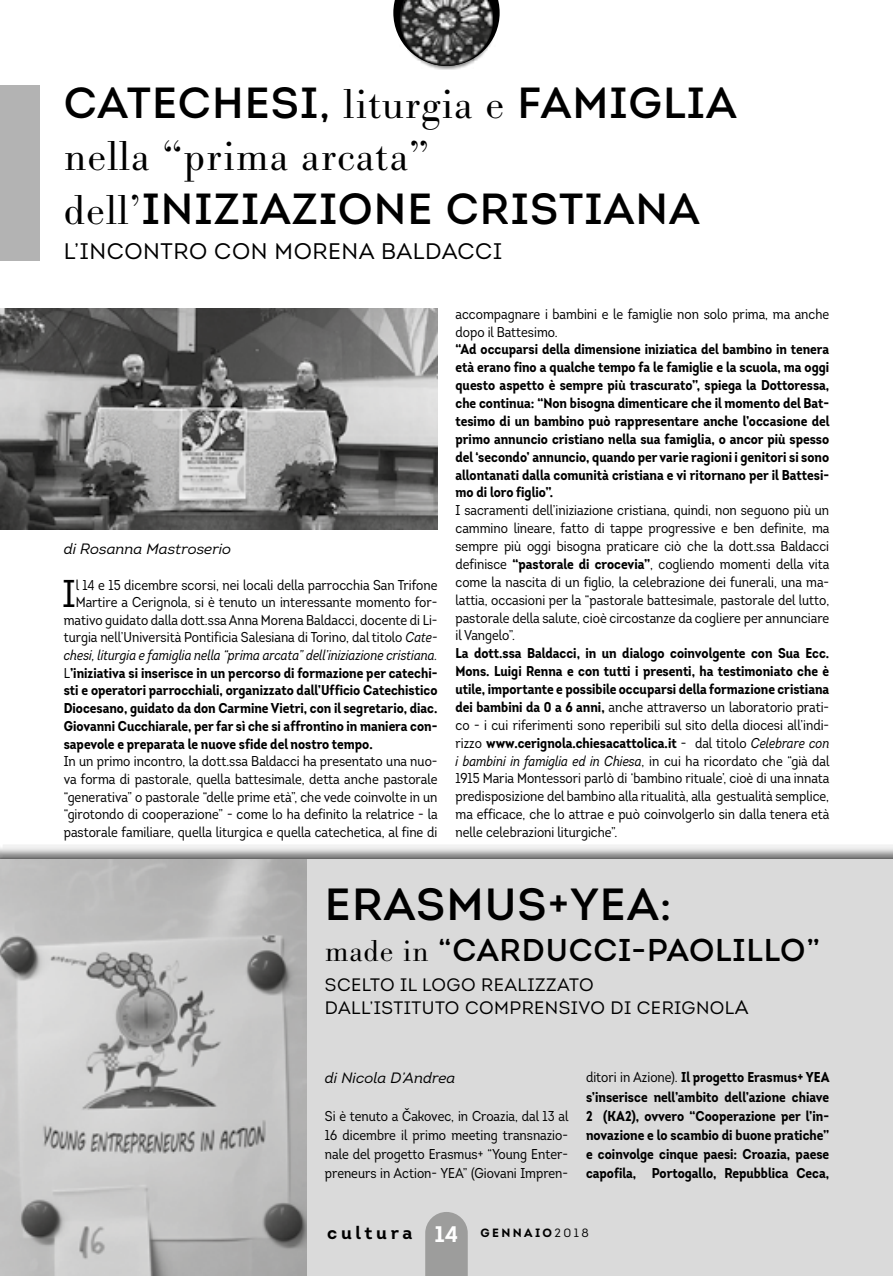
<style>
.page{position:relative;width:893px;height:1276px;background:#fff}
.page>*{position:absolute;margin:0;border:0;box-sizing:border-box;transform-origin:0 0}
.t1{font:45px "Intro";letter-spacing:.025em;color:#000}
.t2{font:43.5px "Intro";letter-spacing:.025em;color:#000}
.t3{font:300 43.5px "Bodoni Antiqua T";letter-spacing:.025em;color:#000}
.t4{font:38.7px "Intro Cond";color:#000}
.t5{font:31.5px "Intro";letter-spacing:.025em;color:#000}
.t6{font:22.5px "Intro";letter-spacing:.025em;color:#000}
.t7{font:18px/23.4px "Intro";letter-spacing:.025em;color:#000}
.t8{font:700 18px "Intro";letter-spacing:.2em;color:#000}
.t9{font:italic 15px "Intro";color:#000}
.t10{font:14.25px/17.9px "Intro Cond";color:#000;text-align:justify}
.t11{font:700 14.25px/17.9px "Intro Cond";color:#000;text-align:justify}
.t12{font:italic 14.25px "Intro Cond";color:#000}
.t13{font:700 12px "Intro";letter-spacing:.2em;color:#000}
.s1{font-family:"Bodoni Antiqua T";font-weight:300}
.s2{font-style:italic}
.s3{font-weight:400}
.s4{font-weight:700}
.s5{font-size:19.5px}
.s6{font-size:22.5px;color:#fff}
</style>
<div class="page">
<div style="left:0;top:843px;width:893px;height:433px;background:#000;opacity:.75"></div>
<div style="left:0;top:859px;width:893px;height:417px;background:#dadada"></div>
<svg style="left:393px;top:0;width:107px;height:35px"></svg>
<svg style="left:425px;top:1212px;width:43px;height:64px;background:#a1a1a1"></svg>
<div style="left:398px;top:0;width:99px;height:70px;background:#000;opacity:.5"></div>
<img style="left:400px;top:0;width:93px;height:66px">
<div style="left:0;top:85px;width:40px;height:175px;background:#b3b3b3"></div>
<img style="left:0;top:308px;width:437px;height:221px">
<img style="left:0;top:859px;width:307px;height:417px">
<h2 class="t2" style="left:64px;top:75px;width:674px">CATECHESI, <span class="s1">liturgia e</span> FAMIGLIA</h2>
<h2 class="t3" style="left:64px;top:130px;width:367px">nella “prima arcata”</h2>
<h2 class="t2" style="left:64px;top:181px;width:637px"><span class="s1">dell’</span>INIZIAZIONE CRISTIANA</h2>
<h3 class="t6" style="left:64px;top:238px;width:440px">L’INCONTRO CON MORENA BALDACCI</h3>
<p class="t9" style="left:64px;top:539px;width:169px">di Rosanna Mastroserio</p>
<h3 class="t4" style="left:63px;top:570px;width:15px">I</h3>
<p class="t10" style="left:76px;top:576px;width:363px">l 14 e 15 dicembre scorsi, nei locali della parrocchia San Trifone</p>
<p class="t10" style="left:76px;top:593px;width:363px">Martire a Cerignola, si è tenuto un interessante momento for-</p>
<p class="t10" style="left:64px;top:611px;width:375px">mativo guidato dalla dott.ssa Anna Morena Baldacci, docente di Li-</p>
<p class="t10" style="left:64px;top:628px;width:375px">turgia nell’Università Pontificia Salesiana di Torino, dal titolo <span class="s2">Cate-</span></p>
<p class="t12" style="left:64px;top:646px;width:375px">chesi, liturgia e famiglia nella “prima arcata” dell’iniziazione cristiana.</p>
<p class="t11" style="left:64px;top:664px;width:375px"><span class="s3">L</span>’iniziativa si inserisce in un percorso di formazione per catechi-</p>
<p class="t11" style="left:64px;top:681px;width:375px">sti e operatori parrocchiali, organizzato dall’Ufficio Catechistico</p>
<p class="t11" style="left:64px;top:699px;width:375px">Diocesano, guidato da don Carmine Vietri, con il segretario, diac.</p>
<p class="t11" style="left:64px;top:717px;width:375px">Giovanni Cucchiarale, per far sì che si affrontino in maniera con-</p>
<p class="t11" style="left:64px;top:734px;width:310px">sapevole e preparata le nuove sfide del nostro tempo.</p>
<p class="t10" style="left:64px;top:752px;width:375px">In un primo incontro, la dott.ssa Baldacci ha presentato una nuo&shy;va forma di pastorale, quella battesimale, detta anche pastorale “generativa” o pastorale “delle prime età”, che vede coinvolte in un “girotondo di cooperazione” - come lo ha definito la relatrice - la pastorale familiare, quella liturgica e quella catechetica, al fine di</p>
<p class="t10" style="left:455px;top:305px;width:375px">accompagnare i bambini e le famiglie non solo prima, ma anche dopo il Battesimo.</p>
<p class="t11" style="left:455px;top:340px;width:375px">“Ad occuparsi della dimensione iniziatica del bambino in tenera età erano fino a qualche tempo fa le famiglie e la scuola, ma oggi questo aspetto è sempre più trascurato”, spiega la Dottoressa, che continua: “Non bisogna dimenticare che il momento del Bat&shy;tesimo di un bambino può rappresentare anche l’occasione del primo annuncio cristiano nella sua famiglia, o ancor più spesso del ‘secondo’ annuncio, quando per varie ragioni i genitori si sono allontanati dalla comunità cristiana e vi ritornano per il Battesi&shy;mo di loro figlio”.</p>
<p class="t10" style="left:455px;top:501px;width:375px">I sacramenti dell’iniziazione cristiana, quindi, non seguono più un cammino lineare, fatto di tappe progressive e ben definite, ma sempre più oggi bisogna praticare ciò che la dott.ssa Baldacci definisce <span class="s4">“pastorale di crocevia”</span>, cogliendo momenti della vita come la nascita di un figlio, la celebrazione dei funerali, una ma&shy;lattia, occasioni per la “pastorale battesimale, pastorale del lutto, pastorale della salute, cioè circostanze da cogliere per annunciare il Vangelo”.</p>
<p class="t10" style="left:455px;top:644px;width:376px"><span class="s4">La dott.ssa Baldacci, in un dialogo coinvolgente con Sua Ecc.<br>Mons. Luigi Renna e con tutti i presenti, ha testimoniato che è utile, importante e possibile occuparsi della formazione cristiana dei bambini da 0 a 6 anni,</span> anche attraverso un laboratorio prati&shy;co - i cui riferimenti sono reperibili sul sito della diocesi all’indi&shy;rizzo <span class="s4">www.cerignola.chiesacattolica.it</span> - dal titolo <span class="s2">Celebrare con i bambini in famiglia ed in Chiesa</span>, in cui ha ricordato che “già dal 1915 Maria Montessori parlò di ‘bambino rituale’, cioè di una innata predisposizione del bambino alla ritualità, alla gestualità semplice, ma efficace, che lo attrae e può coinvolgerlo sin dalla tenera età nelle celebrazioni liturgiche”.</p>
<h1 class="t1" style="left:325px;top:876px;width:348px">ERASMUS+YEA:</h1>
<h3 class="t5" style="left:325px;top:930px;width:497px"><span class="s1">made in</span> “CARDUCCI-PAOLILLO”</h3>
<p class="t7" style="left:325px;top:973px;width:425px">SCELTO IL LOGO REALIZZATO<br>DALL’ISTITUTO COMPRENSIVO DI CERIGNOL<span class="s5">A</span></p>
<p class="t9" style="left:325px;top:1068px;width:132px">di Nicola D’Andrea</p>
<p class="t10" style="left:325px;top:1106px;width:245px;line-height:19.2px">Si è tenuto a Čakovec, in Croazia, dal 13 al 16 dicembre il primo meeting transnazio&shy;nale del progetto Erasmus+ “Young Enter&shy;preneurs in Action- YEA” (Giovani Impren-</p>
<p class="t11" style="left:586px;top:1067px;width:245px;line-height:19.2px"><span class="s3">ditori in Azione).</span> Il progetto Erasmus+ YEA s’inserisce nell’ambito dell’azione chiave 2 (KA2), ovvero “Cooperazione per l’in&shy;novazione e lo scambio di buone pratiche” e coinvolge cinque paesi: Croazia, paese capofila, Portogallo, Repubblica Ceca,</p>
<p class="t8" style="left:327px;top:1221px;width:87px">cultura</p>
<p class="t13" style="left:435px;top:1225px;width:156px"><span class="s6">14</span> GENNAIO<span class="s3">2018</span></p>
</div>
